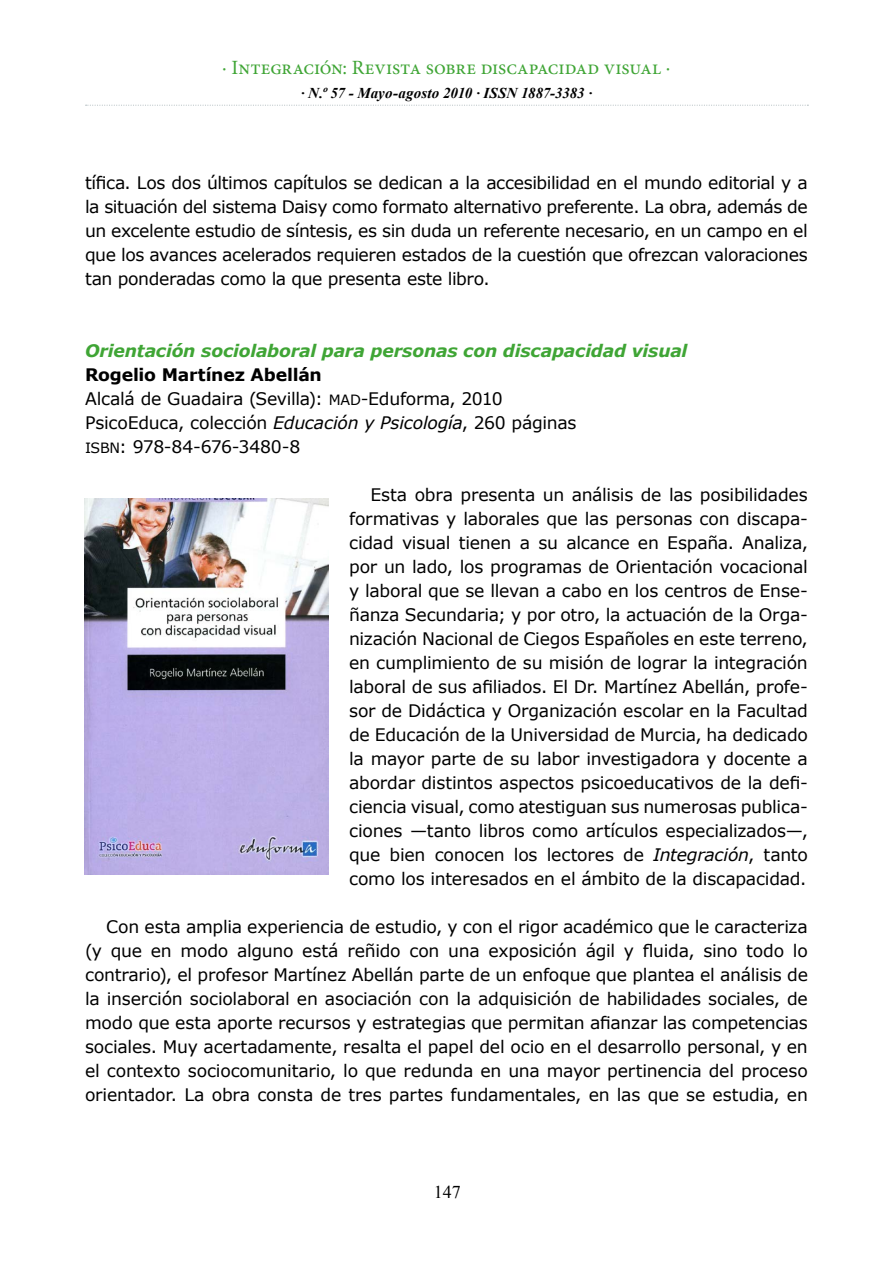
<style>
.page{position:relative;width:893px;height:1263px;background:#fff}
.page>*{position:absolute;margin:0;border:0;box-sizing:border-box;transform-origin:0 0}
.t1{font:20.25px "Minion Pro";letter-spacing:-.005em;color:#3fa535}
.t2{font:18px "Times New Roman";color:#000}
.t3{font:17.25px/24px "Verdana";letter-spacing:-.015em;color:#000;text-align:justify}
.t4{font:italic 700 17.25px "Verdana";letter-spacing:-.01em;color:#3fa535}
.t5{font:700 17.25px "Verdana";letter-spacing:-.015em;color:#000}
.t6{font:italic 700 15px "Times New Roman";color:#000}
.s1{font-size:14.1px}
.s2{font-style:italic}
</style>
<div class="page">
<svg style="left:86px;top:105px;width:722px;height:1px"></svg>
<img style="left:85px;top:499px;width:243px;height:375px">
<p class="t1" style="left:222px;top:54px;width:450px">· Integración: Revista sobre discapacidad visual ·</p>
<p class="t6" style="left:301px;top:83px;width:293px">· N.º 57 - Mayo-agosto 2010 · ISSN 1887-3383 ·</p>
<p class="t3" style="left:85px;top:170px;width:724px">tífica. Los dos últimos capítulos se dedican a la accesibilidad en el mundo editorial y a la situación del sistema Daisy como formato alternativo preferente. La obra, además de un excelente estudio de síntesis, es sin duda un referente necesario, en un campo en el que los avances acelerados requieren estados de la cuestión que ofrezcan valoraciones tan ponderadas como la que presenta este libro.</p>
<h2 class="t4" style="left:85px;top:340px;width:604px">Orientación sociolaboral para personas con discapacidad visual</h2>
<p class="t5" style="left:85px;top:364px;width:238px">Rogelio Martínez Abellán</p>
<p class="t3" style="left:85px;top:386px;width:419px">Alcalá de Guadaira (Sevilla): <span class="s1">MAD</span>-Eduforma, 2010</p>
<p class="t3" style="left:85px;top:410px;width:493px">PsicoEduca, colección <span class="s2">Educación y Psicología</span>, 260 páginas</p>
<p class="t3" style="left:85px;top:434px;width:217px"><span class="s1">ISBN</span>: 978-84-676-3480-8</p>
<p class="t3" style="left:349px;top:482px;width:460px;text-indent:21px">Esta obra presenta un análisis de las posibilidades formativas y laborales que las personas con discapa&shy;cidad visual tienen a su alcance en España. Analiza, por un lado, los programas de Orientación vocacional y laboral que se llevan a cabo en los centros de Ense&shy;ñanza Secundaria; y por otro, la actuación de la Orga&shy;nización Nacional de Ciegos Españoles en este terreno, en cumplimiento de su misión de lograr la integración laboral de sus afiliados. El Dr. Martínez Abellán, profe&shy;sor de Didáctica y Organización escolar en la Facultad de Educación de la Universidad de Murcia, ha dedicado la mayor parte de su labor investigadora y docente a abordar distintos aspectos psicoeducativos de la defi&shy;ciencia visual, como atestiguan sus numerosas publica&shy;ciones —tanto libros como artículos especializados—, que bien conocen los lectores de <span class="s2">Integración</span>, tanto como los interesados en el ámbito de la discapacidad.</p>
<p class="t3" style="left:85px;top:914px;width:724px;text-indent:21px">Con esta amplia experiencia de estudio, y con el rigor académico que le caracteriza (y que en modo alguno está reñido con una exposición ágil y fluida, sino todo lo contrario), el profesor Martínez Abellán parte de un enfoque que plantea el análisis de la inserción sociolaboral en asociación con la adquisición de habilidades sociales, de modo que esta aporte recursos y estrategias que permitan afianzar las competencias sociales. Muy acertadamente, resalta el papel del ocio en el desarrollo personal, y en el contexto sociocomunitario, lo que redunda en una mayor pertinencia del proceso orientador. La obra consta de tres partes fundamentales, en las que se estudia, en</p>
<p class="t2" style="left:434px;top:1180px;width:28px">147</p>
</div>
